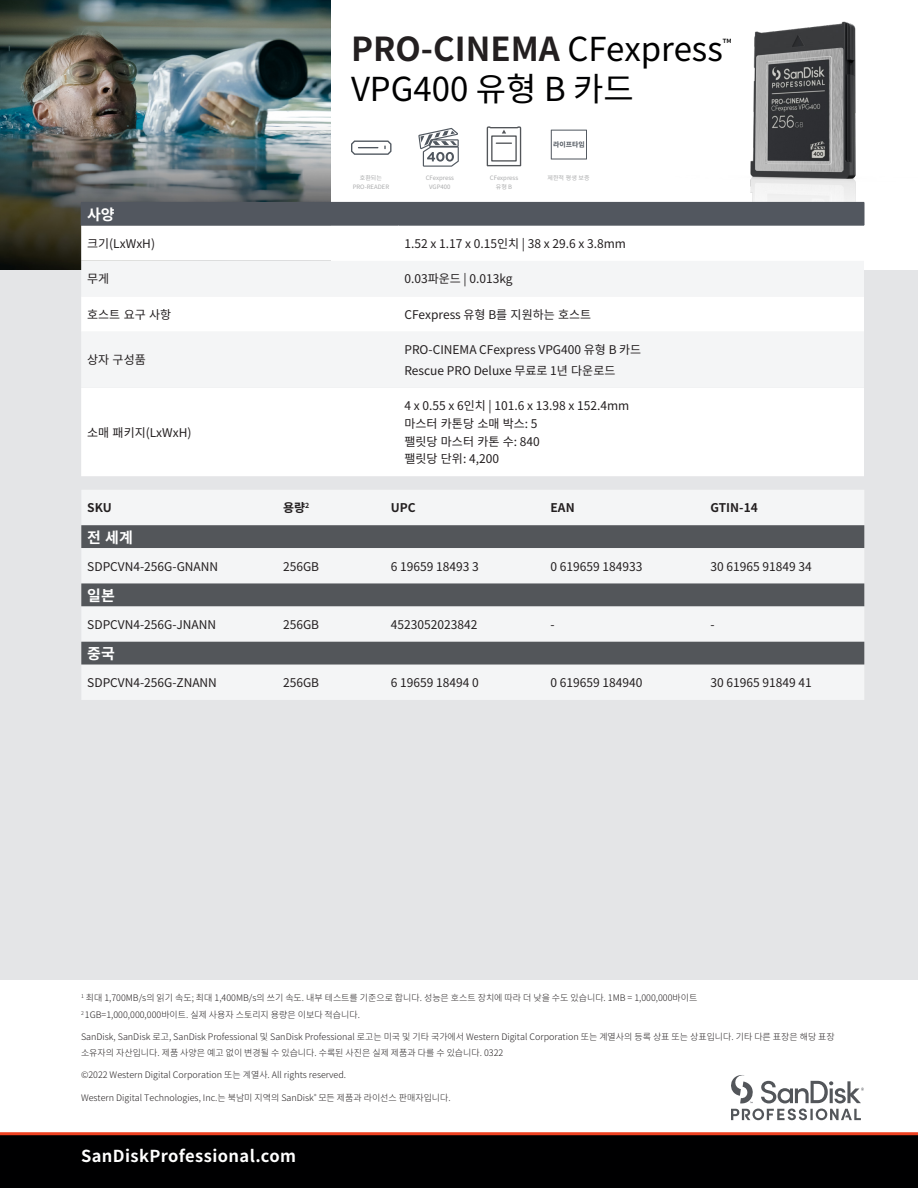
<style>
.page{position:relative;width:918px;height:1188px;background:#fff}
.page>*{position:absolute;margin:0;border:0;box-sizing:border-box;transform-origin:0 0}
.t1{font:700 33px "Noto Sans CJ Kkr";color:#231f20}
.t2{font:33px "Noto Sans CJ Kkr";color:#000001}
.t3{font:700 16.5px "Noto Sans CJ Kkr";letter-spacing:.025em;color:#fff}
.t4{font:700 15px "Noto Sans CJ Kkr";color:#fff}
.t5{font:12.3px "Noto Sans CJ Kkr";color:#000001}
.t6{font:12px/17.7px "Noto Sans CJ Kkr";color:#231f20}
.t7{font:700 12px "Noto Sans CJ Kkr";color:#231f20}
.t8{font:300 9px/16.8px "Noto Sans CJ Kkr";color:#231f20}
.t9{font:700 6.9px "Noto Sans CJ Kkr";color:#50575f}
.t10{font:6px/8.7px "Noto Sans CJ Kkr";color:#abacad;text-align:center}
.s1{font-weight:400;color:#000001}
</style>
<div class="page">
<img style="left:662px;top:21px;width:202px;height:181px">
<div style="left:0;top:270px;width:918px;height:710px;background:#e4e5e7"></div>
<img style="left:0;top:0;width:330px;height:270px">
<div style="left:81px;top:202px;width:783px;height:23px;background:#52575f"></div>
<div style="left:81px;top:226px;width:783px;height:250px;background:#fff"></div>
<svg style="left:81px;top:261px;width:783px;height:127px;fill:#f4f5f6"></svg>
<svg style="left:864px;top:203px;width:1px;height:22px"></svg>
<hr style="left:81px;top:225px;width:317px;height:1px;background:#52575f">
<hr style="left:398px;top:225px;width:466px;height:1px;background:#52575f">
<div style="left:81px;top:490px;width:783px;height:210px;background:#f4f5f6"></div>
<svg style="left:81px;top:525px;width:783px;height:139px"></svg>
<div style="left:0;top:1134px;width:918px;height:54px;background:#000001"></div>
<svg style="left:731px;top:1075px;width:133px;height:45px"></svg>
<hr style="left:0;top:1132px;width:918px;height:3px;background:#ef4222">
<svg style="left:486px;top:126px;width:36px;height:41px"></svg>
<svg style="left:418px;top:128px;width:41px;height:39px"></svg>
<svg style="left:551px;top:130px;width:36px;height:30px"></svg>
<svg style="left:351px;top:141px;width:41px;height:14px"></svg>
<h1 class="t1" style="left:351px;top:30px;width:373px">PRO-CINEMA <span class="s1">CFexpress</span></h1>
<h3 class="t5" style="left:723px;top:36px;width:10px">™</h3>
<h1 class="t2" style="left:351px;top:70px;width:284px">VPG400 유형 B 카드</h1>
<p class="t9" style="left:553px;top:141px;width:33px">라이프타임</p>
<p class="t10" style="left:353px;top:174px;width:38px">호환되는<br>PRO-READER</p>
<p class="t10" style="left:490px;top:174px;width:30px">CFexpress</p>
<p class="t10" style="left:548px;top:174px;width:43px">제한적 평생 보증</p>
<p class="t10" style="left:426px;top:174px;width:30px">CFexpress<br>VGP400</p>
<p class="t10" style="left:496px;top:183px;width:18px">유형 B</p>
<h3 class="t4" style="left:87px;top:206px;width:29px">사양</h3>
<h3 class="t6" style="left:87px;top:235px;width:69px">크기(LxWxH)</h3>
<h3 class="t6" style="left:404px;top:235px;width:223px">1.52 x 1.17 x 0.15인치 | 38 x 29.6 x 3.8mm</h3>
<h3 class="t6" style="left:87px;top:270px;width:24px">무게</h3>
<h3 class="t6" style="left:404px;top:270px;width:110px">0.03파운드 | 0.013kg</h3>
<h3 class="t6" style="left:87px;top:306px;width:86px">호스트 요구 사항</h3>
<h3 class="t6" style="left:404px;top:306px;width:188px">CFexpress 유형 B를 지원하는 호스트</h3>
<h3 class="t6" style="left:87px;top:352px;width:60px">상자 구성품</h3>
<h3 class="t6" style="left:404px;top:340px;width:238px;line-height:20.4px">PRO-CINEMA CFexpress VPG400 유형 B 카드<br>Rescue PRO Deluxe 무료로 1년 다운로드</h3>
<h3 class="t6" style="left:87px;top:424px;width:106px">소매 패키지(LxWxH)</h3>
<h3 class="t6" style="left:404px;top:397px;width:226px">4 x 0.55 x 6인치 | 101.6 x 13.98 x 152.4mm 마스터 카톤당 소매 박스: 5<br>팰릿당 마스터 카톤 수: 840<br>팰릿당 단위: 4,200</h3>
<h3 class="t7" style="left:87px;top:501px;width:26px">SKU</h3>
<h3 class="t7" style="left:283px;top:501px;width:28px">용량<sup>2</sup></h3>
<h3 class="t7" style="left:391px;top:501px;width:26px">UPC</h3>
<h3 class="t7" style="left:551px;top:501px;width:26px">EAN</h3>
<h3 class="t7" style="left:710px;top:501px;width:49px">GTIN-14</h3>
<h3 class="t4" style="left:87px;top:529px;width:47px">전 세계</h3>
<h3 class="t6" style="left:87px;top:558px;width:132px">SDPCVN4-256G-GNANN</h3>
<h3 class="t6" style="left:283px;top:558px;width:38px">256GB</h3>
<h3 class="t6" style="left:391px;top:558px;width:89px">6 19659 18493 3</h3>
<h3 class="t6" style="left:551px;top:558px;width:93px">0 619659 184933</h3>
<h3 class="t6" style="left:710px;top:558px;width:103px">30 61965 91849 34</h3>
<h3 class="t4" style="left:87px;top:587px;width:29px">일본</h3>
<h3 class="t6" style="left:87px;top:616px;width:130px">SDPCVN4-256G-JNANN</h3>
<h3 class="t6" style="left:283px;top:616px;width:38px">256GB</h3>
<h3 class="t6" style="left:391px;top:616px;width:88px">4523052023842</h3>
<h3 class="t6" style="left:551px;top:616px;width:6px">-</h3>
<h3 class="t6" style="left:710px;top:616px;width:6px">-</h3>
<h3 class="t4" style="left:87px;top:645px;width:29px">중국</h3>
<h3 class="t6" style="left:87px;top:674px;width:131px">SDPCVN4-256G-ZNANN</h3>
<h3 class="t6" style="left:283px;top:674px;width:38px">256GB</h3>
<h3 class="t6" style="left:391px;top:674px;width:89px">6 19659 18494 0</h3>
<h3 class="t6" style="left:551px;top:674px;width:93px">0 619659 184940</h3>
<h3 class="t6" style="left:710px;top:674px;width:103px">30 61965 91849 41</h3>
<p class="t8" style="left:81px;top:989px;width:618px"><sup>1</sup> 최대 1,700MB/s의 읽기 속도; 최대 1,400MB/s의 쓰기 속도. 내부 테스트를 기준으로 합니다. 성능은 호스트 장치에 따라 더 낮을 수도 있습니다. 1MB = 1,000,000바이트<br><sup>2</sup> 1GB=1,000,000,000바이트. 실제 사용자 스토리지 용량은 이보다 적습니다.</p>
<p class="t8" style="left:81px;top:1029px;width:755px;line-height:15.8px">SanDisk, SanDisk 로고, SanDisk Professional 및 SanDisk Professional 로고는 미국 및 기타 국가에서 Western Digital Corporation 또는 계열사의 등록 상표 또는 상표입니다. 기타 다른 표장은 해당 표장 소유자의 자산입니다. 제품 사양은 예고 없이 변경될 수 있습니다. 수록된 사진은 실제 제품과 다를 수 있습니다. 0322</p>
<p class="t8" style="left:81px;top:1067px;width:267px">©2022 Western Digital Corporation 또는 계열사. All rights reserved.</p>
<p class="t8" style="left:81px;top:1089px;width:371px">Western Digital Technologies, Inc.는 북남미 지역의 SanDisk<sup>®</sup> 모든 제품과 라이선스 판매자입니다.</p>
<h2 class="t3" style="left:81px;top:1147px;width:217px">SanDiskProfessional.com</h2>
</div>
